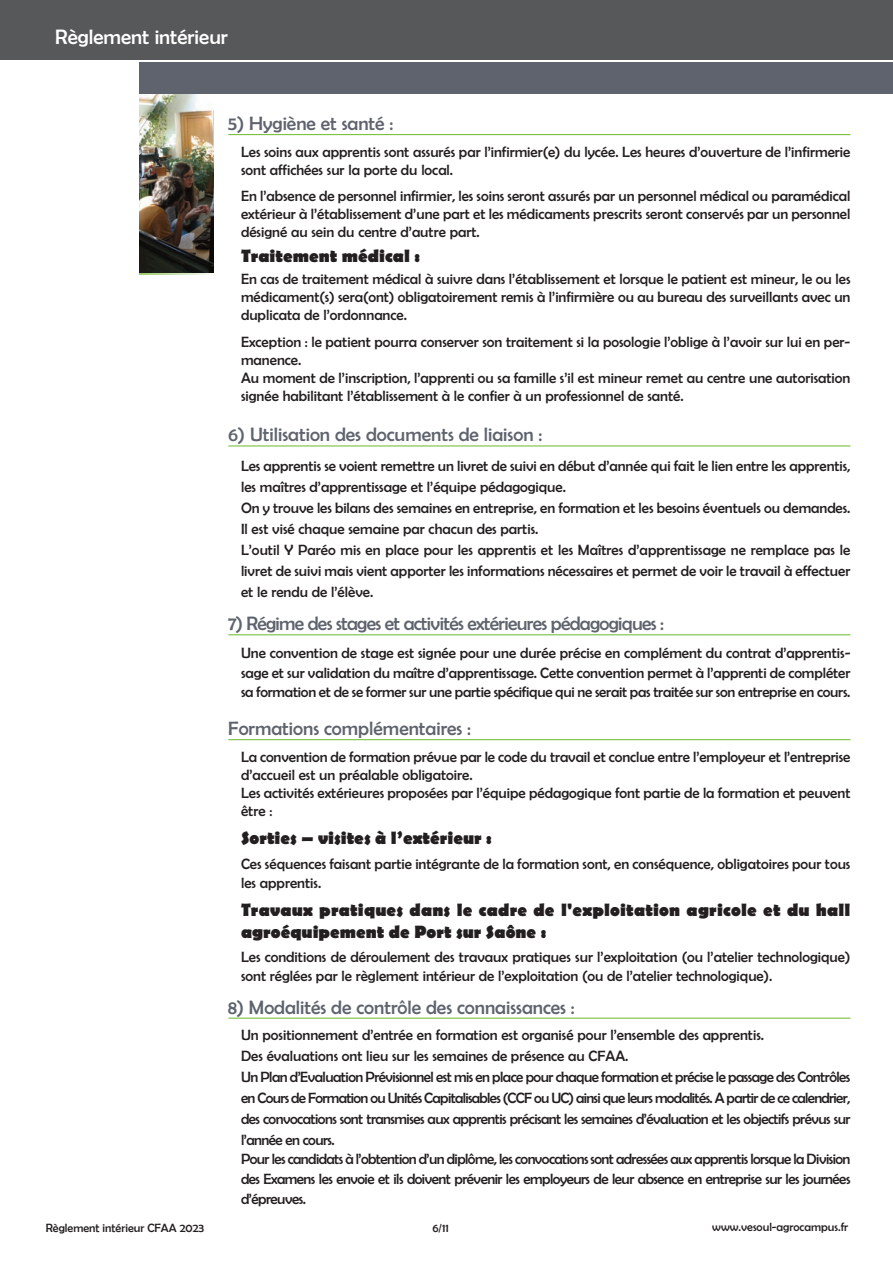
<style>
.page{position:relative;width:893px;height:1263px;background:#fff}
.page>*{position:absolute;margin:0;border:0;box-sizing:border-box;transform-origin:0 0}
.t1{font:21px "Berlin Sans FB";color:#fff}
.t2{font:19.5px "Berlin Sans FB";color:#5e636d}
.t3{font:19.5px "Berlin Sans FB";letter-spacing:-.035em;color:#5e636d}
.t4{font:700 18px/21.6px "Berlin Sans FB";color:#231f20}
.t5{font:15px/18px "Berlin Sans FB";color:#231f20}
.t6{font:15px/20.5px "Berlin Sans FB";letter-spacing:-.035em;color:#231f20}
.t7{font:12px "Berlin Sans FB";color:#231f20}
</style>
<div class="page">
<img style="left:139px;top:93px;width:74px;height:180px">
<div style="left:139px;top:62px;width:754px;height:31px;background:#5e636d"></div>
<hr style="left:228px;top:134px;width:622px;height:1px;background:#7bc142">
<hr style="left:228px;top:445px;width:622px;height:1px;background:#7bc142">
<hr style="left:228px;top:634px;width:622px;height:1px;background:#7bc142">
<hr style="left:228px;top:739px;width:622px;height:1px;background:#7bc142">
<hr style="left:228px;top:1017px;width:622px;height:2px;background:#7bc142">
<div style="left:0;top:0;width:893px;height:60px;background:#57585a"></div>
<h1 class="t1" style="left:55px;top:30px;width:174px">Règlement intérieur</h1>
<h2 class="t2" style="left:228px;top:117px;width:167px">5) Hygiène et santé :</h2>
<p class="t5" style="left:241px;top:143px;width:611px">Les soins aux apprentis sont assurés par l’infirmier(e) du lycée. Les heures d’ouverture de l’infirmerie sont affichées sur la porte du local.</p>
<p class="t5" style="left:241px;top:188px;width:611px;text-align:justify">En l’absence de personnel infirmier, les soins seront assurés par un personnel médical ou paramédical extérieur à l’établissement d’une part et les médicaments prescrits seront conservés par un personnel désigné au sein du centre d’autre part.</p>
<p class="t4" style="left:241px;top:246px;width:180px">Traitement médical :</p>
<p class="t5" style="left:241px;top:271px;width:611px;text-align:justify">En cas de traitement médical à suivre dans l’établissement et lorsque le patient est mineur, le ou les médicament(s) sera(ont) obligatoirement remis à l’infirmière ou au bureau des surveillants avec un duplicata de l’ordonnance.</p>
<p class="t5" style="left:241px;top:333px;width:611px">Exception : le patient pourra conserver son traitement si la posologie l’oblige à l’avoir sur lui en per&shy;manence.<br>Au moment de l’inscription, l’apprenti ou sa famille s’il est mineur remet au centre une autorisation signée habilitant l’établissement à le confier à un professionnel de santé.</p>
<h2 class="t2" style="left:228px;top:428px;width:316px">6) Utilisation des documents de liaison :</h2>
<p class="t5" style="left:241px;top:456px;width:611px;line-height:21px">Les apprentis se voient remettre un livret de suivi en début d’année qui fait le lien entre les apprentis, les maîtres d’apprentissage et l’équipe pédagogique.<br>On y trouve les bilans des semaines en entreprise, en formation et les besoins éventuels ou demandes.<br>Il est visé chaque semaine par chacun des partis.<br>L’outil Y Paréo mis en place pour les apprentis et les Maîtres d’apprentissage ne remplace pas le livret de suivi mais vient apporter les informations nécessaires et permet de voir le travail à effectuer et le rendu de l’élève.</p>
<h2 class="t3" style="left:228px;top:617px;width:437px">7) Régime des stages et activités extérieures pédagogiques :</h2>
<p class="t5" style="left:241px;top:644px;width:611px;line-height:19.5px;text-align:justify">Une convention de stage est signée pour une durée précise en complément du contrat d’apprentis&shy;sage et sur validation du maître d’apprentissage. Cette convention permet à l’apprenti de compléter sa formation et de se former sur une partie spécifique qui ne serait pas traitée sur son entreprise en cours.</p>
<h2 class="t2" style="left:228px;top:722px;width:244px">Formations complémentaires :</h2>
<p class="t5" style="left:241px;top:748px;width:611px">La convention de formation prévue par le code du travail et conclue entre l’employeur et l’entreprise d’accueil est un préalable obligatoire.<br>Les activités extérieures proposées par l’équipe pédagogique font partie de la formation et peuvent être :</p>
<p class="t4" style="left:241px;top:828px;width:252px">Sorties – visites à l’extérieur :</p>
<p class="t5" style="left:241px;top:854px;width:611px;line-height:19.8px">Ces séquences faisant partie intégrante de la formation sont, en conséquence, obligatoires pour tous les apprentis.</p>
<p class="t4" style="left:241px;top:900px;width:611px">Travaux pratiques dans le cadre de l'exploitation agricole et du hall agroéquipement de Port sur Saône :</p>
<p class="t5" style="left:241px;top:947px;width:611px;line-height:19.8px">Les conditions de déroulement des travaux pratiques sur l’exploitation (ou l’atelier technologique) sont réglées par le règlement intérieur de l’exploitation (ou de l’atelier technologique).</p>
<h2 class="t2" style="left:228px;top:1000px;width:348px">8) Modalités de contrôle des connaissances :</h2>
<p class="t6" style="left:241px;top:1025px;width:611px">Un positionnement d’entrée en formation est organisé pour l’ensemble des apprentis.<br>Des évaluations ont lieu sur les semaines de présence au CFAA.<br>Un Plan d’Evaluation Prévisionnel est mis en place pour chaque formation et précise le passage des Contrôles en Cours de Formation ou Unités Capitalisables (CCF ou UC) ainsi que leurs modalités. A partir de ce calendrier, des convocations sont transmises aux apprentis précisant les semaines d’évaluation et les objectifs prévus sur l’année en cours.<br>Pour les candidats à l’obtention d’un diplôme, les convocations sont adressées aux apprentis lorsque la Division des Examens les envoie et ils doivent prévenir les employeurs de leur absence en entreprise sur les journées d’épreuves.</p>
<p class="t7" style="left:46px;top:1222px;width:160px">Règlement intérieur CFAA 2023</p>
<p class="t7" style="left:432px;top:1222px;width:18px">6/11</p>
<p class="t7" style="left:712px;top:1223px;width:137px">www.vesoul-agrocampus.fr</p>
</div>
